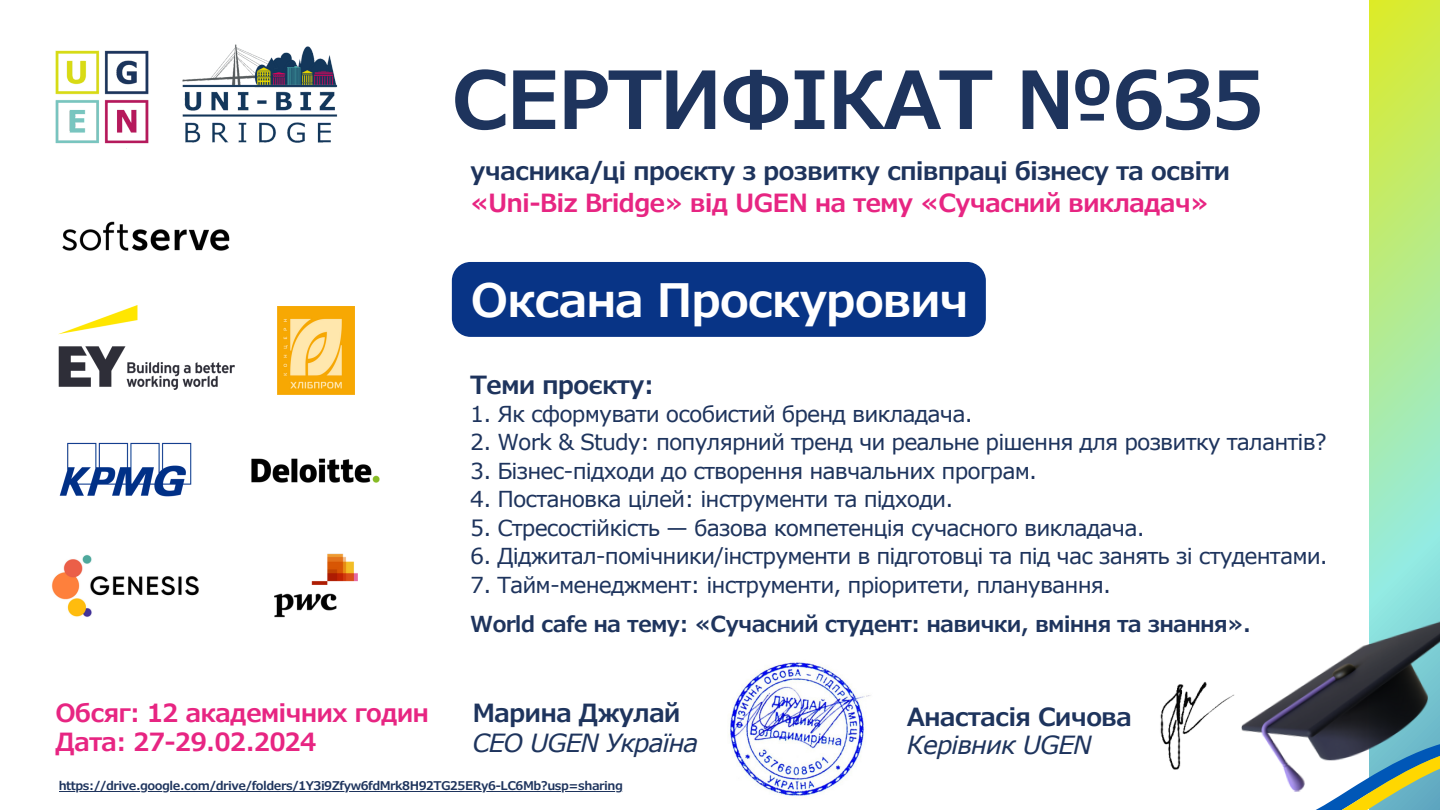
<style>
.page{position:relative;width:1440px;height:810px;background:#fff}
.page>*{position:absolute;margin:0;border:0;box-sizing:border-box;transform-origin:0 0}
.t1{font:600 80.5px "Verdana Pro";letter-spacing:-.04em;color:#1e345d}
.t2{font:600 46px "Verdana Pro";letter-spacing:-.04em;color:#fff}
.t3{font:600 25px/32.2px "Verdana Pro";letter-spacing:-.04em;color:#1e345d}
.t4{font:600 25px/29.2px "Verdana Pro";letter-spacing:-.04em;color:#e72582}
.t5{font:italic 25px "Verdana";letter-spacing:-.04em;color:#1e345d}
.t6{font:22px "Verdana";letter-spacing:-.04em;color:#1e345d}
.t7{font:600 22px "Verdana Pro";letter-spacing:-.04em;color:#1e345d}
.t8{font:600 12px "Verdana Pro";letter-spacing:-.04em;color:#1e345d}
.s1{color:#e72582}
</style>
<div class="page">
<img style="left:55px;top:50px;width:94px;height:99px">
<img style="left:182px;top:44px;width:156px;height:99px">
<img style="left:728px;top:661px;width:143px;height:135px">
<img style="left:1160px;top:681px;width:74px;height:89px">
<img style="left:51px;top:554px;width:148px;height:63px">
<img style="left:62px;top:221px;width:168px;height:30px">
<img style="left:59px;top:442px;width:133px;height:55px">
<img style="left:274px;top:553px;width:84px;height:65px">
<img style="left:251px;top:458px;width:129px;height:25px">
<img style="left:59px;top:306px;width:176px;height:84px">
<svg style="left:1369px;top:0;width:71px;height:591px;background:#b4ea8c"></svg>
<img style="left:278px;top:306px;width:76px;height:89px">
<svg style="left:1316px;top:591px;width:124px;height:219px"></svg>
<img style="left:1241px;top:613px;width:199px;height:182px">
<div style="left:452px;top:262px;width:534px;height:75px;background:#083486;border-radius:19px"></div>
<hr style="left:59px;top:791px;width:563px;height:1px;background:#1e345d">
<p class="t1" style="left:451px;top:48px;width:815px">СЕРТИФІКАТ №635</p>
<p class="t3" style="left:470px;top:154px;width:762px">учасника/ці проєкту з розвитку співпраці бізнесу та освіти <span class="s1">«Uni-Biz Bridge» від UGEN на тему «Сучасний викладач»</span></p>
<h3 class="t2" style="left:470px;top:270px;width:500px">Оксана Проскурович</h3>
<h3 class="t4" style="left:55px;top:697px;width:376px">Обсяг: 12 академічних годин<br>Дата: 27-29.02.2024</h3>
<p class="t3" style="left:470px;top:368px;width:185px">Теми проєкту:</p>
<p class="t6" style="left:470px;top:399px;width:504px">1. Як сформувати особистий бренд викладача.</p>
<p class="t6" style="left:470px;top:428px;width:858px">2. Work &amp; Study: популярний тренд чи реальне рішення для розвитку талантів?</p>
<p class="t6" style="left:470px;top:456px;width:568px">3. Бізнес-підходи до створення навчальних програм.</p>
<p class="t6" style="left:470px;top:485px;width:485px">4. Постановка цілей: інструменти та підходи.</p>
<p class="t6" style="left:470px;top:513px;width:676px">5. Стресостійкість — базова компетенція сучасного викладача.</p>
<p class="t6" style="left:470px;top:542px;width:859px">6. Діджитал-помічники/інструменти в підготовці та під час занять зі студентами.</p>
<p class="t6" style="left:470px;top:570px;width:642px">7. Тайм-менеджмент: інструменти, пріоритети, планування.</p>
<p class="t7" style="left:470px;top:609px;width:782px">World cafe на тему: «Сучасний студент: навички, вміння та знання».</p>
<p class="t3" style="left:472px;top:696px;width:210px">Марина Джулай</p>
<p class="t5" style="left:472px;top:727px;width:228px">CEO UGEN Україна</p>
<p class="t3" style="left:907px;top:700px;width:227px">Анастасія Сичова</p>
<p class="t5" style="left:907px;top:729px;width:187px">Керівник UGEN</p>
<h3 class="t8" style="left:59px;top:778px;width:566px">https://drive.google.com/drive/folders/1Y3i9Zfyw6fdMrk8H92TG25ERy6-LC6Mb?usp=sharing</h3>
</div>
